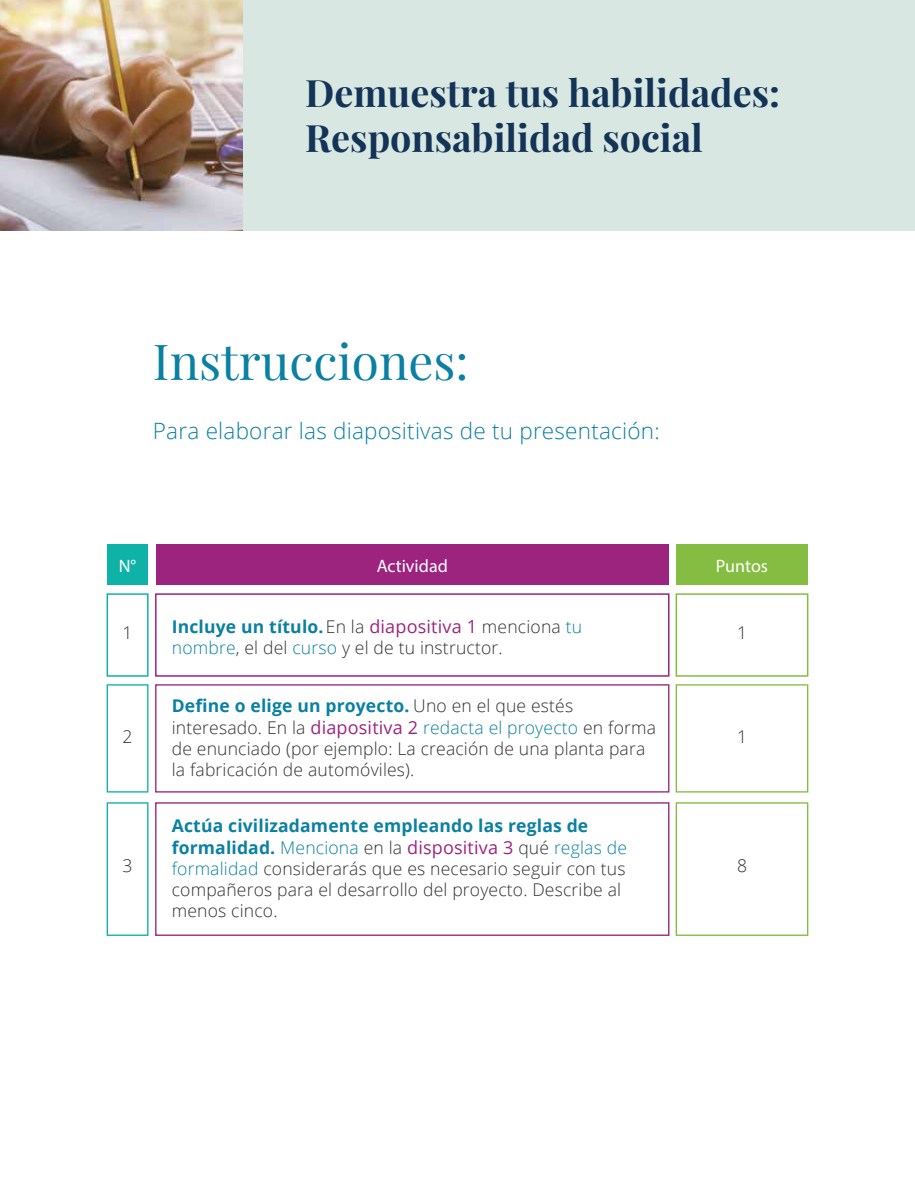
<style>
.page{position:relative;width:915px;height:1191px;background:#fff}
.page>*{position:absolute;margin:0;border:0;box-sizing:border-box;transform-origin:0 0}
.t1{font:49.35px "Playfair Display";color:#0a80a3}
.t2{font:700 37.65px/45.2px "Playfair Display";color:#133357}
.t3{font:300 22.5px "Open Sans";letter-spacing:.01em;color:#0a80a3}
.t4{font:18px "Myriad Pro";color:#fff}
.t5{font:300 17.55px/21.1px "Open Sans";letter-spacing:.01em;color:#303030}
.s1{font-weight:700;color:#0a80a3}
.s2{font-weight:400;font-size:18px;color:#9c247f}
.s3{color:#0a80a3}
</style>
<div class="page">
<div style="left:107px;top:544px;width:41px;height:41px;background:#0fb2a6"></div>
<div style="left:676px;top:544px;width:131px;height:41px;background:#84bd41"></div>
<div style="left:156px;top:544px;width:512px;height:41px;background:#9c247f"></div>
<div style="left:106px;top:593px;width:42px;height:83px;border:2px solid #0fb2a6"></div>
<div style="left:675px;top:593px;width:133px;height:83px;border:2px solid #84bd41"></div>
<div style="left:155px;top:593px;width:514px;height:83px;border:2px solid #9c247f"></div>
<div style="left:107px;top:684px;width:41px;height:108px;border:1px solid #0fb2a6"></div>
<div style="left:675px;top:684px;width:133px;height:108px;border:1px solid #84bd41"></div>
<div style="left:155px;top:684px;width:514px;height:108px;border:1px solid #9c247f"></div>
<div style="left:107px;top:802px;width:41px;height:134px;border:1px solid #0fb2a6"></div>
<div style="left:675px;top:802px;width:133px;height:134px;border:1px solid #84bd41"></div>
<div style="left:155px;top:802px;width:514px;height:134px;border:1px solid #9c247f"></div>
<div style="left:0;top:0;width:914px;height:230px;background:#d8e7e1"></div>
<img style="left:0;top:0;width:242px;height:230px">
<h2 class="t2" style="left:305px;top:70px;width:476px">Demuestra tus habilidades:<br>Responsabilidad social</h2>
<h1 class="t1" style="left:153px;top:330px;width:317px">Instrucciones:</h1>
<p class="t3" style="left:153px;top:415px;width:508px">Para elaborar las diapositivas de tu presentación:</p>
<p class="t4" style="left:119px;top:554px;width:19px">N°</p>
<p class="t4" style="left:376px;top:554px;width:73px">Actividad</p>
<p class="t4" style="left:715px;top:554px;width:54px">Puntos</p>
<p class="t5" style="left:172px;top:615px;width:411px"><span class="s1">Incluye un título.</span> En la <span class="s2">diapositiva 1</span> menciona <span class="s3">tu nombre</span>, el del <span class="s3">curso</span> y el de tu instructor.</p>
<p class="t5" style="left:122px;top:621px;width:11px">1</p>
<p class="t5" style="left:736px;top:621px;width:11px">1</p>
<p class="t5" style="left:172px;top:694px;width:485px"><span class="s1">Define o elige un proyecto.</span> Uno en el que estés interesado. En la <span class="s2">diapositiva 2</span> <span class="s3">redacta el proyecto</span> en forma de enunciado (por ejemplo: La creación de una planta para la fabricación de automóviles).</p>
<p class="t5" style="left:122px;top:725px;width:11px">2</p>
<p class="t5" style="left:736px;top:725px;width:11px">1</p>
<p class="t5" style="left:172px;top:814px;width:456px"><span class="s1">Actúa civilizadamente empleando las reglas de formalidad.</span> <span class="s3">Menciona</span> en la <span class="s2">dispositiva 3</span> qué <span class="s3">reglas de formalidad</span> considerarás que es necesario seguir con tus compañeros para el desarrollo del proyecto. Describe al menos cinco.</p>
<p class="t5" style="left:122px;top:854px;width:11px">3</p>
<p class="t5" style="left:736px;top:854px;width:11px">8</p>
</div>
